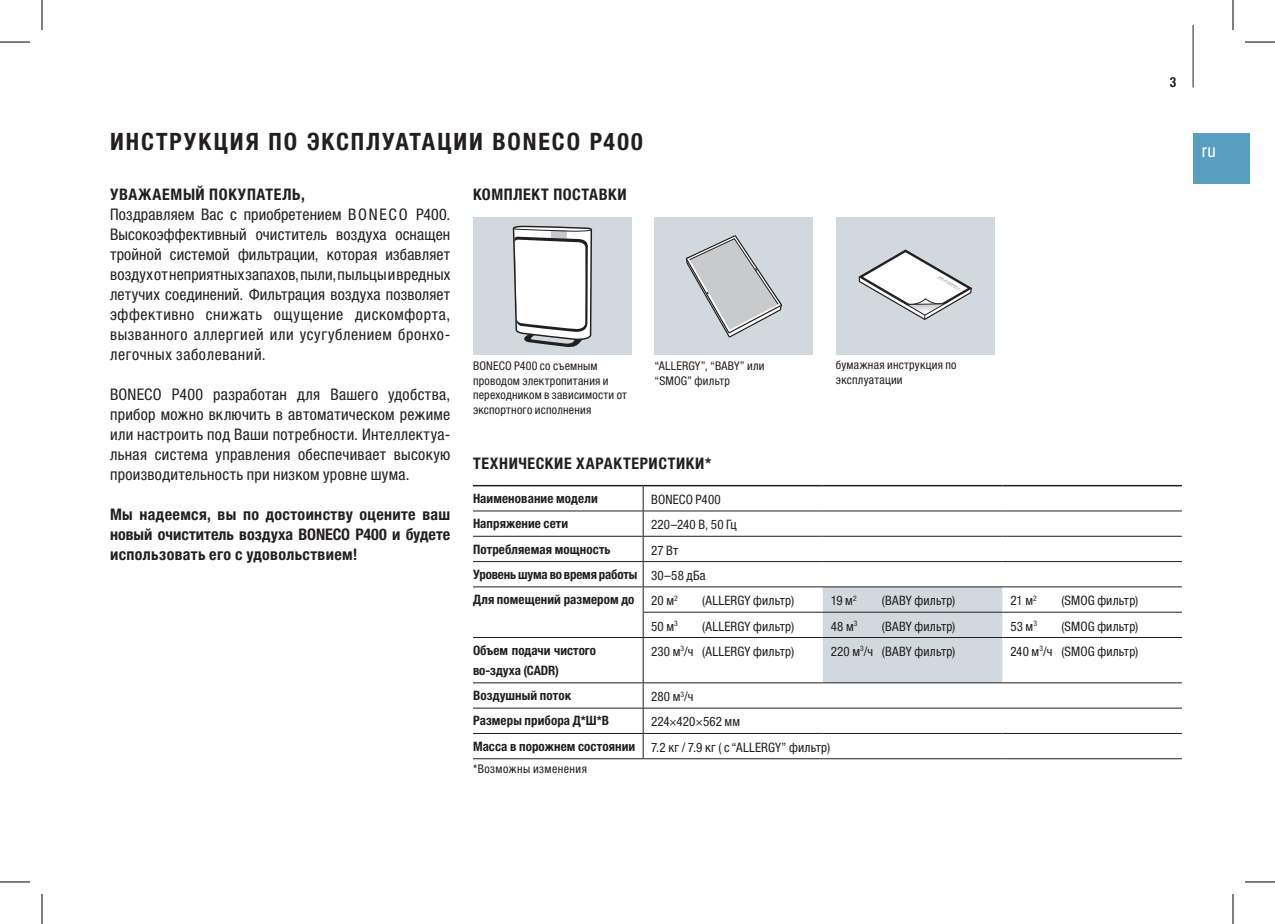
<style>
.page{position:relative;width:1275px;height:924px;background:#fff}
.page>*{position:absolute;margin:0;border:0;box-sizing:border-box;transform-origin:0 0}
.t1{font:700 condensed 24px "Helvetica Neue LTW1 G";letter-spacing:.08em;color:#231f20}
.t2{font:condensed 18px "Helvetica Neue LTW1 G";color:#fff}
.t3{font:condensed 16px/20px "Helvetica Neue LTW1 G";letter-spacing:.03em;color:#231f20;text-align:justify}
.t4{font:700 condensed 16px/20px "Helvetica Neue LTW1 G";letter-spacing:.035em;color:#231f20;text-align:justify}
.t5{font:700 condensed 14px "Helvetica Neue LTW1 G";color:#231f20;scale:.96 1}
.t6{font:condensed 13px/25.2px "Helvetica Neue LTW1 G";letter-spacing:.01em;color:#231f20}
.t7{font:700 condensed 13px/24.8px "Helvetica Neue LTW1 G";letter-spacing:.005em;color:#231f20}
.t8{font:condensed 12px/14.4px "Helvetica Neue LTW1 G";letter-spacing:.02em;color:#231f20}
.s1{font-weight:400}
.s2{font-weight:700}
</style>
<div class="page">
<div style="left:1193px;top:133px;width:57px;height:51px;background:#589ebf"></div>
<hr style="left:1192px;top:25px;width:1px;height:62px;background:#231f20">
<div style="left:473px;top:217px;width:159px;height:138px;background:#d2d9de"></div>
<svg style="left:513px;top:225px;width:79px;height:122px;background:#d9d9d9"></svg>
<div style="left:654px;top:217px;width:159px;height:138px;background:#d2d9de"></div>
<svg style="left:686px;top:235px;width:96px;height:102px"></svg>
<div style="left:836px;top:217px;width:158px;height:137px;background:#d2d9de"></div>
<svg style="left:858px;top:249px;width:114px;height:71px"></svg>
<div style="left:822px;top:587px;width:180px;height:95px;background:#d2d9de"></div>
<hr style="left:473px;top:510px;width:170px;height:1px;background:#231f20">
<hr style="left:643px;top:510px;width:179px;height:1px;background:#231f20">
<hr style="left:822px;top:510px;width:180px;height:1px;background:#231f20">
<hr style="left:1002px;top:510px;width:180px;height:1px;background:#231f20">
<hr style="left:473px;top:535px;width:170px;height:1px;background:#231f20">
<hr style="left:643px;top:535px;width:179px;height:1px;background:#231f20">
<hr style="left:822px;top:535px;width:180px;height:1px;background:#231f20">
<hr style="left:1002px;top:535px;width:180px;height:1px;background:#231f20">
<hr style="left:473px;top:561px;width:170px;height:1px;background:#231f20">
<hr style="left:643px;top:561px;width:179px;height:1px;background:#231f20">
<hr style="left:822px;top:561px;width:180px;height:1px;background:#231f20">
<hr style="left:1002px;top:561px;width:180px;height:1px;background:#231f20">
<hr style="left:473px;top:586px;width:170px;height:1px;background:#231f20">
<hr style="left:643px;top:586px;width:179px;height:1px;background:#231f20">
<hr style="left:822px;top:586px;width:180px;height:1px;background:#231f20">
<hr style="left:1002px;top:586px;width:180px;height:1px;background:#231f20">
<hr style="left:643px;top:611px;width:179px;height:1px;background:#231f20">
<hr style="left:822px;top:611px;width:180px;height:1px;background:#231f20">
<hr style="left:1002px;top:611px;width:180px;height:1px;background:#231f20">
<hr style="left:473px;top:637px;width:170px;height:1px;background:#231f20">
<hr style="left:643px;top:637px;width:179px;height:1px;background:#231f20">
<hr style="left:822px;top:637px;width:180px;height:1px;background:#231f20">
<hr style="left:1002px;top:637px;width:180px;height:1px;background:#231f20">
<hr style="left:473px;top:682px;width:170px;height:1px;background:#231f20">
<hr style="left:643px;top:682px;width:179px;height:1px;background:#231f20">
<hr style="left:822px;top:682px;width:180px;height:1px;background:#231f20">
<hr style="left:1002px;top:682px;width:180px;height:1px;background:#231f20">
<hr style="left:473px;top:707px;width:170px;height:1px;background:#231f20">
<hr style="left:643px;top:707px;width:179px;height:1px;background:#231f20">
<hr style="left:822px;top:707px;width:180px;height:1px;background:#231f20">
<hr style="left:1002px;top:707px;width:180px;height:1px;background:#231f20">
<hr style="left:473px;top:732px;width:170px;height:1px;background:#231f20">
<hr style="left:643px;top:732px;width:179px;height:1px;background:#231f20">
<hr style="left:822px;top:732px;width:180px;height:1px;background:#231f20">
<hr style="left:1002px;top:732px;width:180px;height:1px;background:#231f20">
<hr style="left:473px;top:758px;width:170px;height:1px;background:#231f20">
<hr style="left:643px;top:758px;width:179px;height:1px;background:#231f20">
<hr style="left:822px;top:758px;width:180px;height:1px;background:#231f20">
<hr style="left:1002px;top:758px;width:180px;height:1px;background:#231f20">
<svg style="left:643px;top:486px;width:1px;height:151px"></svg>
<hr style="left:643px;top:637px;width:1px;height:45px;background:#231f20">
<svg style="left:643px;top:682px;width:1px;height:76px"></svg>
<hr style="left:473px;top:484px;width:170px;height:2px;background:#231f20">
<hr style="left:643px;top:484px;width:179px;height:2px;background:#231f20">
<hr style="left:822px;top:484px;width:180px;height:2px;background:#231f20">
<hr style="left:1002px;top:484px;width:180px;height:2px;background:#231f20">
<hr style="left:0;top:42px;width:30px;height:1px;background:#000">
<hr style="left:1245px;top:42px;width:30px;height:1px;background:#000">
<hr style="left:0;top:881px;width:30px;height:1px;background:#000">
<hr style="left:1245px;top:881px;width:30px;height:1px;background:#000">
<hr style="left:42px;top:0;width:1px;height:30px;background:#000">
<hr style="left:42px;top:893px;width:1px;height:30px;background:#000">
<hr style="left:1232px;top:0;width:1px;height:30px;background:#000">
<hr style="left:1232px;top:893px;width:1px;height:30px;background:#000">
<h1 class="t1" style="left:110px;top:127px;width:534px">ИНСТРУКЦИЯ ПО ЭКСПЛУАТАЦИИ BONECO P400</h1>
<p class="t4" style="left:110px;top:184px;width:196px">УВАЖАЕМЫЙ ПОКУПАТЕЛЬ,</p>
<p class="t3" style="left:110px;top:204px;width:342px">Поздравляем Вас с приобретением BONECO P400.<br>Высокоэффективный очиститель воздуха оснащен тройной системой фильтрации, которая избавляет воздух от неприятных запахов, пыли, пыльцы и вредных летучих соединений. Фильтрация воздуха позволяет эффективно снижать ощущение дискомфорта, вызванного аллергией или усугублением бронхо&shy;легочных заболеваний.</p>
<p class="t3" style="left:110px;top:384px;width:342px">BONECO P400 разработан для Вашего удобства, прибор можно включить в автоматическом режиме или настроить под Ваши потребности. Интеллектуа&shy;льная система управления обеспечивает высокую производительность при низком уровне шума.</p>
<p class="t4" style="left:110px;top:504px;width:342px">Мы надеемся, вы по достоинству оцените ваш новый очиститель воздуха BONECO P400 и будете использовать его с удовольствием!</p>
<p class="t4" style="left:473px;top:184px;width:155px">КОМПЛЕКТ ПОСТАВКИ</p>
<p class="t8" style="left:473px;top:358px;width:155px">BONECO P400 со съемным проводом электропитания и переходником в зависимости от экспортного исполнения</p>
<p class="t8" style="left:654px;top:358px;width:112px">“ALLERGY”, “BABY” или “SMOG” фильтр</p>
<p class="t8" style="left:836px;top:358px;width:122px">бумажная инструкция по эксплуатации</p>
<p class="t4" style="left:473px;top:453px;width:240px">ТЕХНИЧЕСКИЕ ХАРАКТЕРИСТИКИ*</p>
<p class="t7" style="left:473px;top:485px;width:126px">Наименование модели</p>
<p class="t6" style="left:651px;top:486px;width:71px">BONECO P400</p>
<p class="t7" style="left:473px;top:511px;width:97px">Напряжение сети</p>
<p class="t6" style="left:651px;top:512px;width:87px">220–240 B, 50 Гц</p>
<p class="t7" style="left:473px;top:536px;width:139px">Потребляемая мощность</p>
<p class="t7" style="left:473px;top:537px;width:234px;text-indent:178px"><span class="s1">27 Вт<br></span>Уровень шума во время работы <span class="s1">30–58 дБа<br></span>Для помещений размером до</p>
<p class="t6" style="left:651px;top:587px;width:28px">20 м<sup>2</sup></p>
<p class="t6" style="left:702px;top:587px;width:93px">(ALLERGY фильтр)</p>
<p class="t6" style="left:830px;top:587px;width:27px">19 м<sup>2</sup></p>
<p class="t6" style="left:881px;top:587px;width:75px">(BABY фильтр)</p>
<p class="t6" style="left:1010px;top:587px;width:28px">21 м<sup>2</sup></p>
<p class="t6" style="left:1061px;top:587px;width:78px">(SMOG фильтр)</p>
<p class="t6" style="left:651px;top:613px;width:28px">50 м<sup>3</sup></p>
<p class="t6" style="left:702px;top:613px;width:93px">(ALLERGY фильтр)</p>
<p class="t6" style="left:830px;top:613px;width:28px">48 м<sup>3</sup></p>
<p class="t6" style="left:881px;top:613px;width:75px">(BABY фильтр)</p>
<p class="t6" style="left:1010px;top:613px;width:28px">53 м<sup>3</sup></p>
<p class="t6" style="left:1061px;top:613px;width:78px">(SMOG фильтр)</p>
<p class="t7" style="left:473px;top:640px;width:125px;line-height:20px">Объем подачи чистого во-здуха (CADR)</p>
<p class="t6" style="left:651px;top:638px;width:144px">230 м<sup>3</sup>/ч (ALLERGY фильтр)</p>
<p class="t6" style="left:830px;top:638px;width:126px">220 м<sup>3</sup>/ч (BABY фильтр)</p>
<p class="t6" style="left:1010px;top:638px;width:129px">240 м<sup>3</sup>/ч (SMOG фильтр)</p>
<p class="t7" style="left:473px;top:682px;width:100px">Воздушный поток</p>
<p class="t6" style="left:651px;top:683px;width:44px">280 м<sup>3</sup>/ч</p>
<p class="t7" style="left:473px;top:708px;width:138px">Размеры прибора Д*Ш*В</p>
<p class="t6" style="left:473px;top:709px;width:359px;text-indent:178px">224×420×562 мм<br><span class="s2">Масса в порожнем состоянии</span> 7.2 кг / 7.9 кг ( с “ALLERGY” фильтр)</p>
<p class="t8" style="left:473px;top:761px;width:115px">*Возможны изменения</p>
<p class="t5" style="left:1169px;top:74px;width:8px">3</p>
<p class="t2" style="left:1201px;top:140px;width:15px">ru</p>
</div>
